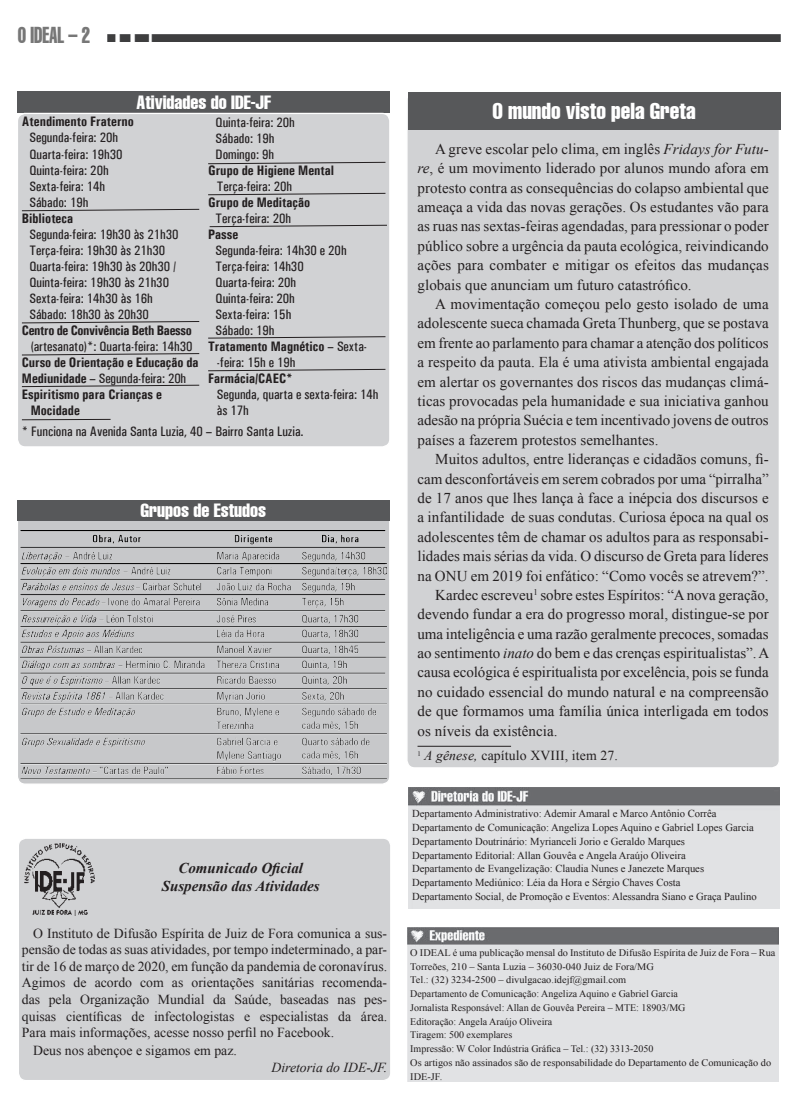
<style>
.page{position:relative;width:798px;height:1099px;background:#fff}
.page>*{position:absolute;margin:0;border:0;box-sizing:border-box;transform-origin:0 0}
.t1{font:extra-condensed 22.5px "Helvetica";color:#fff}
.t2{font:extra-condensed 22.5px "Helvetica";color:#777;scale:.8 1}
.t3{font:extra-condensed 18.75px "Helvetica";color:#fff}
.t4{font:15px/19.4px "Times New Roman";letter-spacing:.005em;color:#231f20;text-align:justify}
.t5{font:italic 700 15px/18px "Times New Roman";color:#231f20;text-align:center}
.t6{font:500 13.75px/16px "Univers Condensed";color:#231f20}
.t7{font:13.75px "Times New Roman";color:#231f20}
.t8{font:700 13.75px "Univers Condensed";color:#231f20}
.t9{font:700 13.75px "Univers Condensed";letter-spacing:-.025em;color:#231f20}
.t10{font:italic 13.75px "Times New Roman";color:#231f20}
.t11{font:10.62px/13.8px "Times New Roman";color:#231f20}
.t12{font:10px/13.8px "Times New Roman";color:#231f20}
.s1{font-weight:500}
.s2{font-weight:700}
.s3{font-style:italic}
</style>
<div class="page">
<img style="left:107px;top:34px;width:672px;height:7px">
<div style="left:407px;top:92px;width:372px;height:676px;background:#d1d2d4;border-radius:8px"></div>
<img style="left:408px;top:787px;width:371px;height:121px">
<img style="left:407px;top:927px;width:371px;height:154px">
<div style="left:408px;top:92px;width:372px;height:37px;background:#57585a"></div>
<div style="left:18px;top:91px;width:372px;height:21px;background:#57585a"></div>
<div style="left:17px;top:113px;width:372px;height:334px;background:#d1d2d4;border-radius:8px"></div>
<div style="left:17px;top:113px;width:373px;height:334px;border:1px solid #fff;border-radius:8px"></div>
<svg style="left:21px;top:209px;width:179px;height:2px"></svg>
<svg style="left:22px;top:321px;width:178px;height:2px"></svg>
<svg style="left:22px;top:353px;width:178px;height:2px"></svg>
<svg style="left:21px;top:384px;width:179px;height:3px"></svg>
<svg style="left:208px;top:162px;width:178px;height:2px"></svg>
<svg style="left:208px;top:193px;width:178px;height:2px"></svg>
<svg style="left:208px;top:336px;width:178px;height:3px"></svg>
<svg style="left:208px;top:369px;width:178px;height:2px"></svg>
<svg style="left:21px;top:419px;width:90px;height:1px"></svg>
<svg style="left:209px;top:225px;width:178px;height:2px"></svg>
<div style="left:18px;top:838px;width:372px;height:242px;background:#d1d2d4;border-radius:8px"></div>
<div style="left:18px;top:837px;width:373px;height:244px;border:1px solid #fff;border-radius:8px"></div>
<img style="left:25px;top:843px;width:70px;height:72px">
<div style="left:17px;top:503px;width:372px;height:281px;background:#c7c8ca;border-radius:8px"></div>
<div style="left:17px;top:500px;width:372px;height:20px;background:#57585a"></div>
<img style="left:21px;top:530px;width:365px;height:245px">
<hr style="left:417px;top:745px;width:94px;height:1px;background:#231f20">
<h1 class="t2" style="left:18px;top:20px;width:92px">O IDEAL – 2</h1>
<p class="t3" style="left:137px;top:90px;width:136px">Atividades do IDE-JF</p>
<p class="t6" style="left:215px;top:114px;width:81px">Quinta-feira: 20h<br>Sábado: 19h<br>Domingo: 9h</p>
<p class="t8" style="left:208px;top:161px;width:127px">Grupo de Higiene Mental</p>
<p class="t6" style="left:217px;top:178px;width:77px">Terça-feira: 20h</p>
<p class="t8" style="left:208px;top:193px;width:104px">Grupo de Meditação</p>
<p class="t6" style="left:215px;top:210px;width:77px">Terça-feira: 20h</p>
<p class="t8" style="left:208px;top:226px;width:32px">Passe</p>
<p class="t6" style="left:215px;top:242px;width:132px">Segunda-feira: 14h30 e 20h</p>
<p class="t6" style="left:215px;top:258px;width:89px">Terça-feira: 14h30</p>
<p class="t6" style="left:215px;top:274px;width:82px">Quarta-feira: 20h</p>
<p class="t6" style="left:215px;top:290px;width:81px">Quinta-feira: 20h</p>
<p class="t6" style="left:215px;top:306px;width:77px">Sexta-feira: 15h</p>
<p class="t6" style="left:215px;top:322px;width:60px">Sábado: 19h</p>
<p class="t8" style="left:208px;top:338px;width:160px">Tratamento Magnético <span class="s1">– Sexta-</span></p>
<p class="t6" style="left:217px;top:354px;width:80px">-feira: 15h e 19h</p>
<p class="t8" style="left:208px;top:370px;width:86px">Farmácia/CAEC*</p>
<p class="t6" style="left:217px;top:386px;width:163px">Segunda, quarta e sexta-feira: 14h às 17h</p>
<p class="t6" style="left:22px;top:423px;width:283px">* Funciona na Avenida Santa Luzia, 40 – Bairro Santa Luzia.</p>
<p class="t8" style="left:22px;top:113px;width:114px">Atendimento Fraterno</p>
<p class="t6" style="left:29px;top:130px;width:95px">Segunda-feira: 20h<br>Quarta-feira: 19h30<br>Quinta-feira: 20h<br>Sexta-feira: 14h<br>Sábado: 19h</p>
<p class="t8" style="left:22px;top:209px;width:53px">Biblioteca</p>
<p class="t6" style="left:29px;top:226px;width:150px">Segunda-feira: 19h30 às 21h30<br>Terça-feira: 19h30 às 21h30<br>Quarta-feira: 19h30 às 20h30 /<br>Quinta-feira: 19h30 às 21h30<br>Sexta-feira: 14h30 às 16h<br>Sábado: 18h30 às 20h30</p>
<p class="t9" style="left:22px;top:321px;width:171px">Centro de Convivência Beth Baesso</p>
<p class="t6" style="left:31px;top:338px;width:163px">(artesanato)*: Quarta-feira: 14h30</p>
<p class="t8" style="left:22px;top:353px;width:178px">Curso de Orientação e Educação da</p>
<p class="t6" style="left:22px;top:370px;width:166px"><span class="s2">Mediunidade</span> – Segunda-feira: 20h</p>
<p class="t8" style="left:22px;top:385px;width:141px">Espiritismo para Crianças e</p>
<p class="t8" style="left:31px;top:401px;width:51px">Mocidade</p>
<p class="t3" style="left:140px;top:498px;width:127px">Grupos de Estudos</p>
<p class="t5" style="left:162px;top:859px;width:159px">Comunicado Oficial<br>Suspensão das Atividades</p>
<p class="t7" style="left:33px;top:923px;width:355px">O Instituto de Difusão Espírita de Juiz de Fora comunica a sus-</p>
<p class="t7" style="left:22px;top:940px;width:366px">pensão de todas as suas atividades, por tempo indeterminado, a par-</p>
<p class="t7" style="left:22px;top:956px;width:366px">tir de 16 de março de 2020, em função da pandemia de coronavírus.</p>
<p class="t7" style="left:22px;top:973px;width:366px">Agimos de acordo com as orientações sanitárias recomenda-</p>
<p class="t7" style="left:22px;top:989px;width:366px">das pela Organização Mundial da Saúde, baseadas nas pes-</p>
<p class="t7" style="left:22px;top:1006px;width:366px">quisas científicas de infectologistas e especialistas da área.</p>
<p class="t7" style="left:22px;top:1022px;width:313px">Para mais informações, acesse nosso perfil no Facebook.</p>
<p class="t7" style="left:33px;top:1040px;width:205px">Deus nos abençoe e sigamos em paz.</p>
<p class="t10" style="left:271px;top:1057px;width:117px">Diretoria do IDE-JF.</p>
<h1 class="t1" style="left:492px;top:96px;width:205px">O mundo visto pela Greta</h1>
<p class="t4" style="left:417px;top:139px;width:353px;text-indent:18px">A greve escolar pelo clima, em inglês <span class="s3">Fridays for Futu&shy;re</span>, é um movimento liderado por alunos mundo afora em protesto contra as consequências do colapso ambiental que ameaça a vida das novas gerações. Os estudantes vão para as ruas nas sextas-feiras agendadas, para pressionar o poder público sobre a urgência da pauta ecológica, reivindicando ações para combater e mitigar os efeitos das mudanças globais que anunciam um futuro catastrófico.</p>
<p class="t4" style="left:417px;top:294px;width:353px;text-indent:18px">A movimentação começou pelo gesto isolado de uma adolescente sueca chamada Greta Thunberg, que se postava em frente ao parlamento para chamar a atenção dos políticos a respeito da pauta. Ela é uma ativista ambiental engajada em alertar os governantes dos riscos das mudanças climá&shy;ticas provocadas pela humanidade e sua iniciativa ganhou adesão na própria Suécia e tem incentivado jovens de outros países a fazerem protestos semelhantes.</p>
<p class="t4" style="left:435px;top:449px;width:335px">Muitos adultos, entre lideranças e cidadãos comuns, fi-</p>
<p class="t4" style="left:417px;top:468px;width:352px">cam desconfortáveis em serem cobrados por uma “pirralha”</p>
<p class="t4" style="left:417px;top:488px;width:352px">de 17 anos que lhes lança à face a inépcia dos discursos e</p>
<p class="t4" style="left:417px;top:507px;width:352px">a infantilidade de suas condutas. Curiosa época na qual os</p>
<p class="t4" style="left:417px;top:526px;width:352px">adolescentes têm de chamar os adultos para as responsabi-</p>
<p class="t4" style="left:417px;top:546px;width:352px">lidades mais sérias da vida. O discurso de Greta para líderes</p>
<p class="t4" style="left:417px;top:565px;width:352px">na ONU em 2019 foi enfático: “Como vocês se atrevem?”.</p>
<p class="t4" style="left:435px;top:584px;width:335px">Kardec escreveu<sup>1</sup> sobre estes Espíritos: “A nova geração,</p>
<p class="t4" style="left:417px;top:604px;width:352px">devendo fundar a era do progresso moral, distingue-se por</p>
<p class="t4" style="left:417px;top:623px;width:352px">uma inteligência e uma razão geralmente precoces, somadas</p>
<p class="t4" style="left:417px;top:642px;width:353px">ao sentimento <span class="s3">inato</span> do bem e das crenças espiritualistas”. A</p>
<p class="t4" style="left:417px;top:662px;width:352px">causa ecológica é espiritualista por excelência, pois se funda</p>
<p class="t4" style="left:417px;top:681px;width:352px">no cuidado essencial do mundo natural e na compreensão</p>
<p class="t4" style="left:417px;top:701px;width:352px">de que formamos uma família única interligada em todos</p>
<p class="t4" style="left:417px;top:720px;width:142px">os níveis da existência.</p>
<p class="t7" style="left:417px;top:745px;width:202px"><sup>1</sup> <span class="s3">A gênese,</span> capítulo XVIII, item 27.</p>
<p class="t11" style="left:412px;top:806px;width:346px">Departamento Administrativo: Ademir Amaral e Marco Antônio Corrêa Departamento de Comunicação: Angeliza Lopes Aquino e Gabriel Lopes Garcia Departamento Doutrinário: Myrianceli Jorio e Geraldo Marques<br>Departamento Editorial: Allan Gouvêa e Angela Araújo Oliveira<br>Departamento de Evangelização: Claudia Nunes e Janezete Marques Departamento Mediúnico: Léia da Hora e Sérgio Chaves Costa<br>Departamento Social, de Promoção e Eventos: Alessandra Siano e Graça Paulino</p>
<p class="t12" style="left:410px;top:945px;width:366px">O IDEAL é uma publicação mensal do Instituto de Difusão Espírita de Juiz de Fora – Rua Torreões, 210 – Santa Luzia – 36030-040 Juiz de Fora/MG<br>Tel.: (32) 3234-2500 – divulgacao.idejf@gmail.com<br>Departamento de Comunicação: Angeliza Aquino e Gabriel Garcia<br>Jornalista Responsável: Allan de Gouvêa Pereira – MTE: 18903/MG<br>Editoração: Angela Araújo Oliveira<br>Tiragem: 500 exemplares<br>Impressão: W Color Indústria Gráfica – Tel.: (32) 3313-2050<br>Os artigos não assinados são de responsabilidade do Departamento de Comunicação do IDE-JF.</p>
</div>
